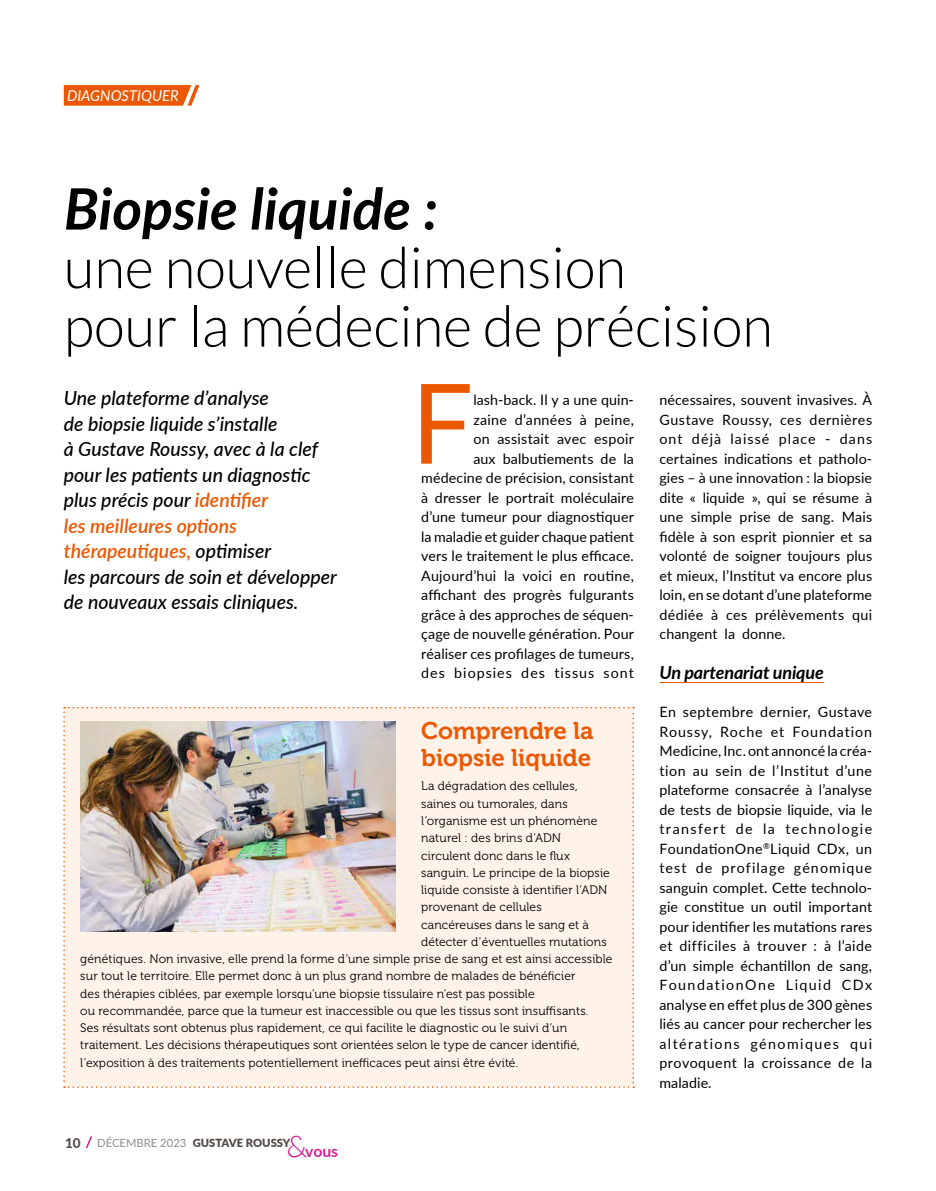
<style>
.page{position:relative;width:936px;height:1191px;background:#fff}
.page>*{position:absolute;margin:0;border:0;box-sizing:border-box;transform-origin:0 0}
.t1{font:111px "Lato";color:#ec5702}
.t2{font:300 57px/58.5px "Lato";color:#000}
.t3{font:italic 700 57px "Lato";color:#000}
.t4{font:24px/27px "Museo 700";color:#ec5702}
.t5{font:italic 500 19.5px/25.5px "Lato";color:#000}
.t6{font:italic 700 18px "Lato";letter-spacing:-.005em;color:#000}
.t7{font:700 15.75px "Lato";color:#d42394}
.t8{font:italic 15px "Lato";color:#fff}
.t9{font:14.25px/19.5px "Lato";letter-spacing:.01em;color:#000;text-align:justify}
.t10{font:800 13.5px "Lato";color:#534a46}
.t11{font:12.3px "Museo 300";letter-spacing:.01em;color:#000}
.t12{font:900 11.25px "Lato";color:#534a46}
.s1{font-weight:600;color:#ec5702}
.s2{font-weight:300;font-size:30.3px}
.s3{font-weight:400;color:#938b88}
</style>
<div class="page">
<div style="left:63px;top:707px;width:571px;height:381px;background:#fff2e8"></div>
<svg style="left:85px;top:1135px;width:7px;height:13px"></svg>
<svg style="left:64px;top:85px;width:135px;height:21px"></svg>
<hr style="left:659px;top:682px;width:165px;height:1px;background:#ec5702">
<img style="left:80px;top:721px;width:315px;height:210px">
<p class="t8" style="left:67px;top:85px;width:113px">DIAGNOSTIQUER</p>
<h2 class="t3" style="left:64px;top:167px;width:376px">Biopsie liquide :</h2>
<h2 class="t2" style="left:64px;top:239px;width:710px">une nouvelle dimension<br>pour la médecine de précision</h2>
<h1 class="t1" style="left:411px;top:344px;width:64px">F</h1>
<p class="t5" style="left:64px;top:384px;width:274px">Une plateforme d’analyse<br>de biopsie liquide s’installe<br>à Gustave Roussy, avec à la clef pour les patients un diagnostic plus précis pour <span class="s1">identifier<br>les meilleures options thérapeutiques,</span> optimiser<br>les parcours de soin et développer de nouveaux essais cliniques.</p>
<p class="t9" style="left:421px;top:389px;width:214px;text-align:right">lash-back. Il y a une quin-<br>zaine d’années à peine,<br>on assistait avec espoir<br>aux balbutiements de la médecine de précision, consistant à dresser le portrait moléculaire d’une tumeur pour diagnostiquer la maladie et guider chaque patient vers le traitement le plus efficace.<br>Aujourd’hui la voici en routine, affichant des progrès fulgurants grâce à des approches de séquen&shy;çage de nouvelle génération. Pour réaliser ces profilages de tumeurs, des biopsies des tissus sont</p>
<p class="t9" style="left:659px;top:389px;width:214px">nécessaires, souvent invasives. À Gustave Roussy, ces dernières ont déjà laissé place - dans certaines indications et patholo&shy;gies – à une innovation : la biopsie dite « liquide », qui se résume à une simple prise de sang. Mais fidèle à son esprit pionnier et sa volonté de soigner toujours plus et mieux, l’Institut va encore plus loin, en se dotant d’une plateforme dédiée à ces prélèvements qui changent la donne.</p>
<p class="t6" style="left:659px;top:659px;width:166px">Un partenariat unique</p>
<p class="t9" style="left:659px;top:701px;width:214px">En septembre dernier, Gustave Roussy, Roche et Foundation Medicine, Inc. ont annoncé la créa&shy;tion au sein de l’Institut d’une plateforme consacrée à l’analyse de tests de biopsie liquide, via le transfert de la technologie FoundationOne<sup>®</sup>Liquid CDx, un test de profilage génomique sanguin complet. Cette technolo&shy;gie constitue un outil important pour identifier les mutations rares et difficiles à trouver : à l’aide d’un simple échantillon de sang, FoundationOne Liquid CDx analyse en effet plus de 300 gènes liés au cancer pour rechercher les altérations génomiques qui provoquent la croissance de la maladie.</p>
<h3 class="t4" style="left:421px;top:718px;width:174px">Comprendre la biopsie liquide</h3>
<p class="t11" style="left:421px;top:779px;width:158px">La dégradation des cellules,</p>
<p class="t11" style="left:421px;top:797px;width:148px">saines ou tumorales, dans</p>
<p class="t11" style="left:421px;top:814px;width:178px">l’organisme est un phénomène</p>
<p class="t11" style="left:421px;top:831px;width:141px">naturel : des brins d’ADN</p>
<p class="t11" style="left:421px;top:848px;width:150px">circulent donc dans le flux</p>
<p class="t11" style="left:421px;top:866px;width:190px">sanguin. Le principe de la biopsie</p>
<p class="t11" style="left:421px;top:883px;width:188px">liquide consiste à identifier l’ADN</p>
<p class="t11" style="left:421px;top:900px;width:122px">provenant de cellules</p>
<p class="t11" style="left:421px;top:917px;width:169px">cancéreuses dans le sang et à</p>
<p class="t11" style="left:421px;top:935px;width:187px">détecter d’éventuelles mutations</p>
<p class="t11" style="left:80px;top:952px;width:533px">génétiques. Non invasive, elle prend la forme d’une simple prise de sang et est ainsi accessible</p>
<p class="t11" style="left:80px;top:969px;width:497px">sur tout le territoire. Elle permet donc à un plus grand nombre de malades de bénéficier</p>
<p class="t11" style="left:80px;top:986px;width:456px">des thérapies ciblées, par exemple lorsqu’une biopsie tissulaire n’est pas possible</p>
<p class="t11" style="left:80px;top:1004px;width:509px">ou recommandée, parce que la tumeur est inaccessible ou que les tissus sont insuffisants.</p>
<p class="t11" style="left:80px;top:1021px;width:488px">Ses résultats sont obtenus plus rapidement, ce qui facilite le diagnostic ou le suivi d’un</p>
<p class="t11" style="left:80px;top:1038px;width:501px">traitement. Les décisions thérapeutiques sont orientées selon le type de cancer identifié,</p>
<p class="t11" style="left:80px;top:1055px;width:439px">l’exposition à des traitements potentiellement inefficaces peut ainsi être évité.</p>
<p class="t10" style="left:65px;top:1132px;width:17px">10</p>
<p class="t7" style="left:286px;top:1139px;width:53px"><span class="s2">&amp;</span>vous</p>
<p class="t12" style="left:97px;top:1134px;width:195px"><span class="s3">DÉCEMBRE 2023</span> GUSTAVE ROUSSY</p>
</div>
